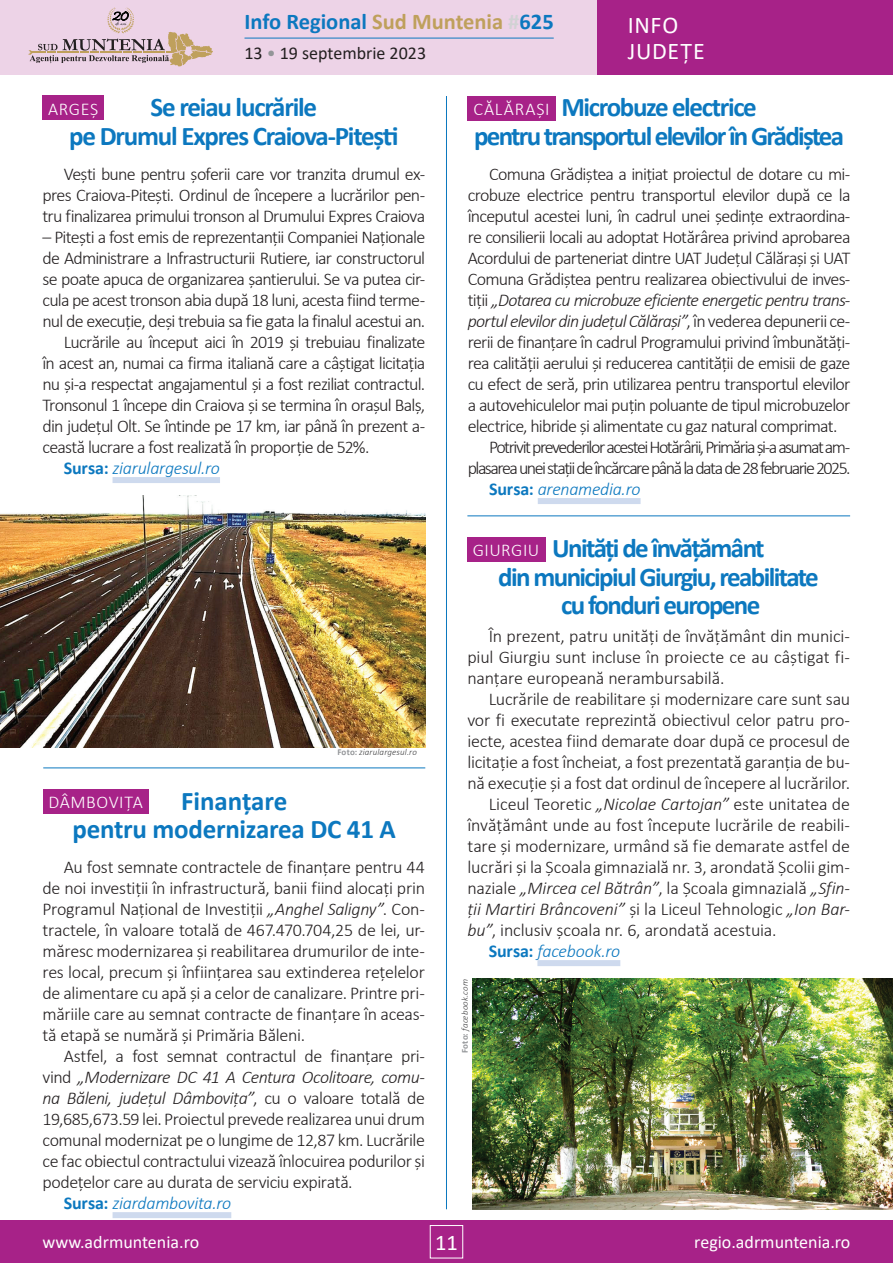
<style>
.page{position:relative;width:893px;height:1263px;background:#fff}
.page>*{position:absolute;margin:0;border:0;box-sizing:border-box;transform-origin:0 0}
.t1{font:700 27px/28.5px "Calibri";letter-spacing:-.06em;color:#0c78bf;text-align:center}
.t2{font:700 27px/28.5px "Calibri";letter-spacing:-.01em;color:#0c78bf;text-align:center}
.t3{font:24px/25.5px "Calibri";letter-spacing:.03em;color:#fff}
.t4{font:700 22.5px "Calibri";color:#0c78bf}
.t5{font:22.5px "Calibri";color:#fff}
.t6{font:300 18px/21px "Calibri";letter-spacing:-.04em;color:#231f20;text-align:justify}
.t7{font:300 18px "Calibri";letter-spacing:-.01em;color:#231f20}
.t8{font:italic 300 18px "Calibri";letter-spacing:-.035em;color:#231f20}
.t9{font:300 18px "Calibri";letter-spacing:-.02em;color:#231f20}
.t10{font:300 18px "Calibri";letter-spacing:-.085em;color:#231f20}
.t11{font:300 18px "Calibri";letter-spacing:-.015em;color:#231f20}
.t12{font:italic 300 18px "Calibri";letter-spacing:-.015em;color:#0c78bf}
.t13{font:italic 300 18px "Calibri";letter-spacing:-.01em;color:#231f20}
.t14{font:300 18px "Calibri";letter-spacing:-.005em;color:#231f20}
.t15{font:18px "Calibri";color:#fff}
.t16{font:300 18px "Calibri";letter-spacing:.03em;color:#fff}
.t17{font:18px "Calibri";color:#231f20}
.t18{font:300 18px "Calibri";letter-spacing:.06em;color:#fff}
.t19{font:italic 300 9px "Calibri";letter-spacing:.02em;color:#3e3e3f}
.s1{color:#bfa05c}
.s2{color:#d1d2d4}
.s3{color:#939598}
.s4{font-weight:700;font-style:normal}
.s5{font-weight:700;font-style:normal;color:#939598}
.s6{font-style:italic}
.s7{font-style:normal}
</style>
<div class="page">
<div style="left:0;top:0;width:893px;height:75px;background:#edd3e7"></div>
<div style="left:597px;top:0;width:296px;height:75px;background:#a72288"></div>
<div style="left:0;top:1220px;width:893px;height:43px;background:#a72288"></div>
<div style="left:430px;top:1225px;width:33px;height:33px;border:1px solid #fff"></div>
<hr style="left:244px;top:38px;width:310px;height:1px;background:#0c78bf">
<svg style="left:29px;top:8px;width:184px;height:58px"></svg>
<div style="left:113px;top:477px;width:107px;height:6px;background:#cedaee"></div>
<hr style="left:446px;top:96px;width:1px;height:1113px;background:#0c78bf">
<div style="left:113px;top:1212px;width:118px;height:6px;background:#cedaee"></div>
<div style="left:538px;top:498px;width:103px;height:6px;background:#cedaee"></div>
<div style="left:43px;top:96px;width:61px;height:24px;background:#a72288"></div>
<div style="left:468px;top:96px;width:88px;height:24px;background:#a72288"></div>
<div style="left:43px;top:789px;width:106px;height:24px;background:#a72288"></div>
<div style="left:467px;top:537px;width:78px;height:24px;background:#a72288"></div>
<div style="left:537px;top:960px;width:83px;height:6px;background:#cedaee"></div>
<hr style="left:467px;top:516px;width:383px;height:1px;background:#0c78bf">
<hr style="left:43px;top:768px;width:382px;height:1px;background:#0c78bf">
<img style="left:0;top:495px;width:425px;height:252px">
<img style="left:472px;top:978px;width:421px;height:232px">
<p class="t4" style="left:244px;top:6px;width:311px">Info Regional <span class="s1">Sud Muntenia</span> <span class="s2">#</span>625</p>
<p class="t17" style="left:244px;top:41px;width:183px">13 <span class="s3">•</span> 19 septembrie 2023</p>
<h2 class="t3" style="left:628px;top:12px;width:79px">INFO<br>JUDEȚE</h2>
<h1 class="t1" style="left:69px;top:92px;width:331px">Se reiau lucrările<br>pe Drumul Expres Craiova-Pitești</h1>
<h1 class="t1" style="left:474px;top:93px;width:371px">Microbuze electrice<br>pentru transportul elevilor în Grădiștea</h1>
<p class="t16" style="left:48px;top:97px;width:52px">ARGEȘ</p>
<p class="t18" style="left:473px;top:98px;width:78px">CĂLĂRAȘI</p>
<p class="t6" style="left:43px;top:163px;width:384px;text-indent:21px">Vești bune pentru șoferii care vor tranzita drumul ex&shy;pres Craiova-Pitești. Ordinul de începere a lucrărilor pen&shy;tru finalizarea primului tronson al Drumului Expres Craiova</p>
<p class="t6" style="left:43px;top:226px;width:384px">– Pitești a fost emis de reprezentanții Companiei Naționale</p>
<p class="t6" style="left:43px;top:247px;width:384px">de Administrare a Infrastructurii Rutiere, iar constructorul</p>
<p class="t6" style="left:43px;top:268px;width:384px">se poate apuca de organizarea șantierului. Se va putea cir-</p>
<p class="t6" style="left:43px;top:289px;width:384px">cula pe acest tronson abia după 18 luni, acesta fiind terme-</p>
<p class="t6" style="left:43px;top:310px;width:384px">nul de execuție, deși trebuia sa fie gata la finalul acestui an.</p>
<p class="t6" style="left:64px;top:331px;width:363px">Lucrările au început aici în 2019 și trebuiau finalizate</p>
<p class="t6" style="left:43px;top:352px;width:384px">în acest an, numai ca firma italiană care a câștigat licitația</p>
<p class="t6" style="left:43px;top:373px;width:384px">nu și-a respectat angajamentul și a fost reziliat contractul.</p>
<p class="t6" style="left:43px;top:394px;width:384px">Tronsonul 1 începe din Craiova și se termina în orașul Balș,</p>
<p class="t6" style="left:43px;top:415px;width:384px">din județul Olt. Se întinde pe 17 km, iar până în prezent a-</p>
<p class="t6" style="left:43px;top:436px;width:329px">ceastă lucrare a fost realizată în proporție de 52%.</p>
<p class="t12" style="left:64px;top:457px;width:158px"><span class="s4">Sursa:</span> ziarulargesul.ro</p>
<p class="t19" style="left:337px;top:746px;width:81px"><span class="s5">Foto:</span> ziarulargesul.ro</p>
<h1 class="t2" style="left:73px;top:786px;width:325px">Finanțare<br>pentru modernizarea DC 41 A</h1>
<p class="t16" style="left:48px;top:791px;width:96px">DÂMBOVIȚA</p>
<p class="t6" style="left:43px;top:856px;width:384px;text-indent:21px">Au fost semnate contractele de finanțare pentru 44 de noi investiții în infrastructură, banii fiind alocați prin Programul Național de Investiții <span class="s6">„Anghel Saligny”</span>. Con&shy;tractele, în valoare totală de 467.470.704,25 de lei, ur&shy;măresc modernizarea și reabilitarea drumurilor de inte&shy;res local, precum și înființarea sau extinderea rețelelor de alimentare cu apă și a celor de canalizare. Printre pri&shy;măriile care au semnat contracte de finanțare în aceas&shy;tă etapă se numără și Primăria Băleni.</p>
<p class="t6" style="left:64px;top:1045px;width:363px">Astfel, a fost semnat contractul de finanțare pri-</p>
<p class="t8" style="left:42px;top:1066px;width:384px"><span class="s7">vind</span> „Modernizare DC 41 A Centura Ocolitoare, comu-</p>
<p class="t8" style="left:42px;top:1087px;width:384px">na Băleni, județul Dâmbovița”<span class="s7">, cu o valoare totală de</span></p>
<p class="t6" style="left:42px;top:1108px;width:384px">19,685,673.59 lei. Proiectul prevede realizarea unui drum</p>
<p class="t6" style="left:42px;top:1129px;width:384px">comunal modernizat pe o lungime de 12,87 km. Lucrările</p>
<p class="t6" style="left:42px;top:1150px;width:384px">ce fac obiectul contractului vizează înlocuirea podurilor și</p>
<p class="t6" style="left:42px;top:1171px;width:312px">podețelor care au durata de serviciu expirată.</p>
<p class="t12" style="left:64px;top:1192px;width:169px"><span class="s4">Sursa:</span> ziardambovita.ro</p>
<p class="t6" style="left:489px;top:163px;width:363px">Comuna Grădiștea a inițiat proiectul de dotare cu mi-</p>
<p class="t6" style="left:468px;top:184px;width:384px">crobuze electrice pentru transportul elevilor după ce la</p>
<p class="t6" style="left:468px;top:205px;width:384px">începutul acestei luni, în cadrul unei ședințe extraordina-</p>
<p class="t6" style="left:468px;top:226px;width:384px">re consilierii locali au adoptat Hotărârea privind aprobarea</p>
<p class="t6" style="left:468px;top:247px;width:384px">Acordului de parteneriat dintre UAT Județul Călărași și UAT</p>
<p class="t6" style="left:468px;top:268px;width:384px">Comuna Grădiștea pentru realizarea obiectivului de inves-</p>
<p class="t8" style="left:468px;top:289px;width:384px"><span class="s7">tiții</span> „Dotarea cu microbuze eficiente energetic pentru trans-</p>
<p class="t8" style="left:468px;top:310px;width:384px">portul elevilor din județul Călărași”<span class="s7">, în vederea depunerii ce-</span></p>
<p class="t6" style="left:468px;top:331px;width:384px">rerii de finanțare în cadrul Programului privind îmbunătăți-</p>
<p class="t6" style="left:468px;top:352px;width:384px">rea calității aerului și reducerea cantității de emisii de gaze</p>
<p class="t6" style="left:468px;top:373px;width:384px">cu efect de seră, prin utilizarea pentru transportul elevilor</p>
<p class="t6" style="left:468px;top:394px;width:384px">a autovehiculelor mai puțin poluante de tipul microbuzelor</p>
<p class="t6" style="left:468px;top:415px;width:371px">electrice, hibride și alimentate cu gaz natural comprimat.</p>
<p class="t10" style="left:489px;top:436px;width:363px">Potrivit prevederilor acestei Hotărârii, Primăria și-a asumat am-</p>
<p class="t10" style="left:468px;top:457px;width:384px">plasarea unei stații de încărcare până la data de 28 februarie 2025.</p>
<p class="t12" style="left:489px;top:478px;width:153px"><span class="s4">Sursa:</span> arenamedia.ro</p>
<h1 class="t1" style="left:498px;top:534px;width:322px">Unități de învățământ<br>din municipiul Giurgiu, reabilitate cu fonduri europene</h1>
<p class="t16" style="left:473px;top:539px;width:68px">GIURGIU</p>
<p class="t6" style="left:467px;top:625px;width:384px;text-indent:21px">În prezent, patru unități de învățământ din munici&shy;piul Giurgiu sunt incluse în proiecte ce au câștigat fi&shy;nanțare europeană nerambursabilă.</p>
<p class="t9" style="left:489px;top:688px;width:363px">Lucrările de reabilitare și modernizare care sunt sau</p>
<p class="t11" style="left:467px;top:709px;width:384px">vor fi executate reprezintă obiectivul celor patru pro-</p>
<p class="t11" style="left:467px;top:730px;width:384px">iecte, acestea fiind demarate doar după ce procesul de</p>
<p class="t9" style="left:467px;top:751px;width:384px">licitație a fost încheiat, a fost prezentată garanția de bu-</p>
<p class="t9" style="left:467px;top:772px;width:384px">nă execuție și a fost dat ordinul de începere al lucrărilor.</p>
<p class="t14" style="left:489px;top:793px;width:363px">Liceul Teoretic <span class="s6">„Nicolae Cartojan”</span> este unitatea de</p>
<p class="t7" style="left:467px;top:814px;width:384px">învățământ unde au fost începute lucrările de reabili-</p>
<p class="t7" style="left:467px;top:835px;width:384px">tare și modernizare, urmând să fie demarate astfel de</p>
<p class="t7" style="left:467px;top:856px;width:384px">lucrări și la Școala gimnazială nr. 3, arondată Școlii gim-</p>
<p class="t7" style="left:467px;top:877px;width:384px">naziale <span class="s6">„Mircea cel Bătrân”</span>, la Școala gimnazială <span class="s6">„Sfin-</span></p>
<p class="t13" style="left:467px;top:898px;width:384px">ții Martiri Brâncoveni” <span class="s7">și la Liceul Tehnologic</span> „Ion Bar-</p>
<p class="t7" style="left:467px;top:919px;width:311px"><span class="s6">bu”</span>, inclusiv școala nr. 6, arondată acestuia.</p>
<p class="t12" style="left:489px;top:940px;width:133px"><span class="s4">Sursa:</span> facebook.ro</p>
<p class="t19" style="left:459px;top:1053px;width:76px;rotate:-90deg"><span class="s5">Foto:</span> facebook.com</p>
<p class="t15" style="left:43px;top:1230px;width:158px">www.adrmuntenia.ro</p>
<p class="t5" style="left:435px;top:1226px;width:24px">11</p>
<p class="t15" style="left:694px;top:1230px;width:158px">regio.adrmuntenia.ro</p>
</div>
